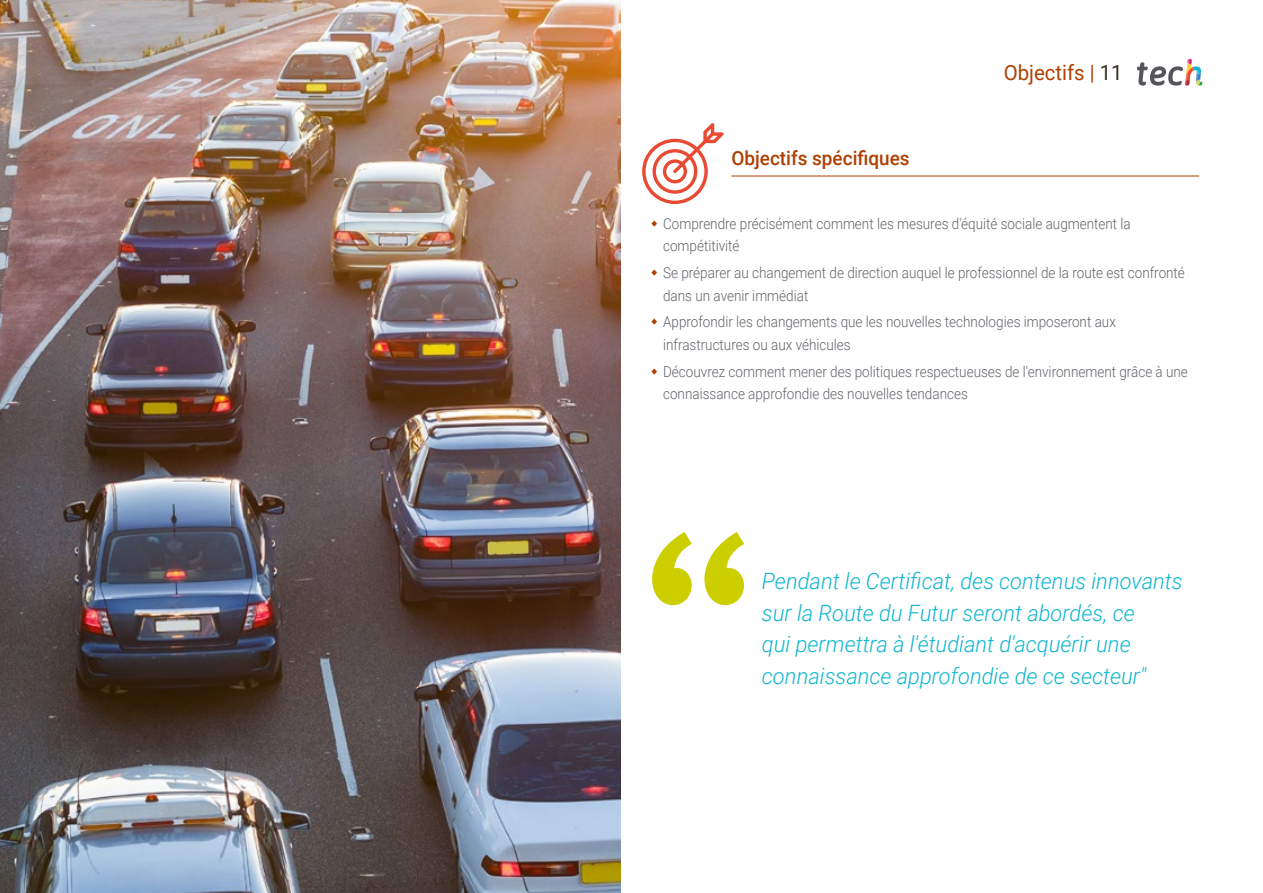
<style>
.page{position:relative;width:1263px;height:893px;background:#fff}
.page>*{position:absolute;margin:0;border:0;box-sizing:border-box;transform-origin:0 0}
.t1{font:italic 300 22.5px/31.5px "Roboto";color:#0fb6cf}
.t2{font:21px "Roboto";color:#ae4000}
.t3{font:500 19.5px "Roboto";color:#ae4000}
.t4{font:300 15px/22.5px "Roboto";color:#61646a;scale:.9 1}
.s1{color:#312e20}
</style>
<div class="page">
<hr style="left:731px;top:176px;width:468px;height:1px;background:#ae4000">
<svg style="left:642px;top:123px;width:82px;height:81px"></svg>
<svg style="left:1137px;top:59px;width:65px;height:27px"></svg>
<img style="left:0;top:0;width:621px;height:893px">
<svg style="left:652px;top:532px;width:92px;height:73px"></svg>
<h3 class="t3" style="left:731px;top:144px;width:180px">Objectifs spécifiques</h3>
<h2 class="t2" style="left:1004px;top:57px;width:120px">Objectifs | <span class="s1">11</span></h2>
<p class="t4" style="left:663px;top:212px;width:521px">Comprendre précisément comment les mesures d'équité sociale augmentent la compétitivité</p>
<p class="t4" style="left:663px;top:261px;width:581px">Se préparer au changement de direction auquel le professionnel de la route est confronté dans un avenir immédiat</p>
<p class="t4" style="left:663px;top:310px;width:504px">Approfondir les changements que les nouvelles technologies imposeront aux infrastructures ou aux véhicules</p>
<p class="t4" style="left:663px;top:359px;width:585px">Découvrez comment mener des politiques respectueuses de l'environnement grâce à une connaissance approfondie des nouvelles tendances</p>
<h1 class="t1" style="left:762px;top:564px;width:422px">Pendant le Certificat, des contenus innovants sur la Route du Futur seront abordés, ce<br>qui permettra à l'étudiant d'acquérir une connaissance approfondie de ce secteur"</h1>
</div>
